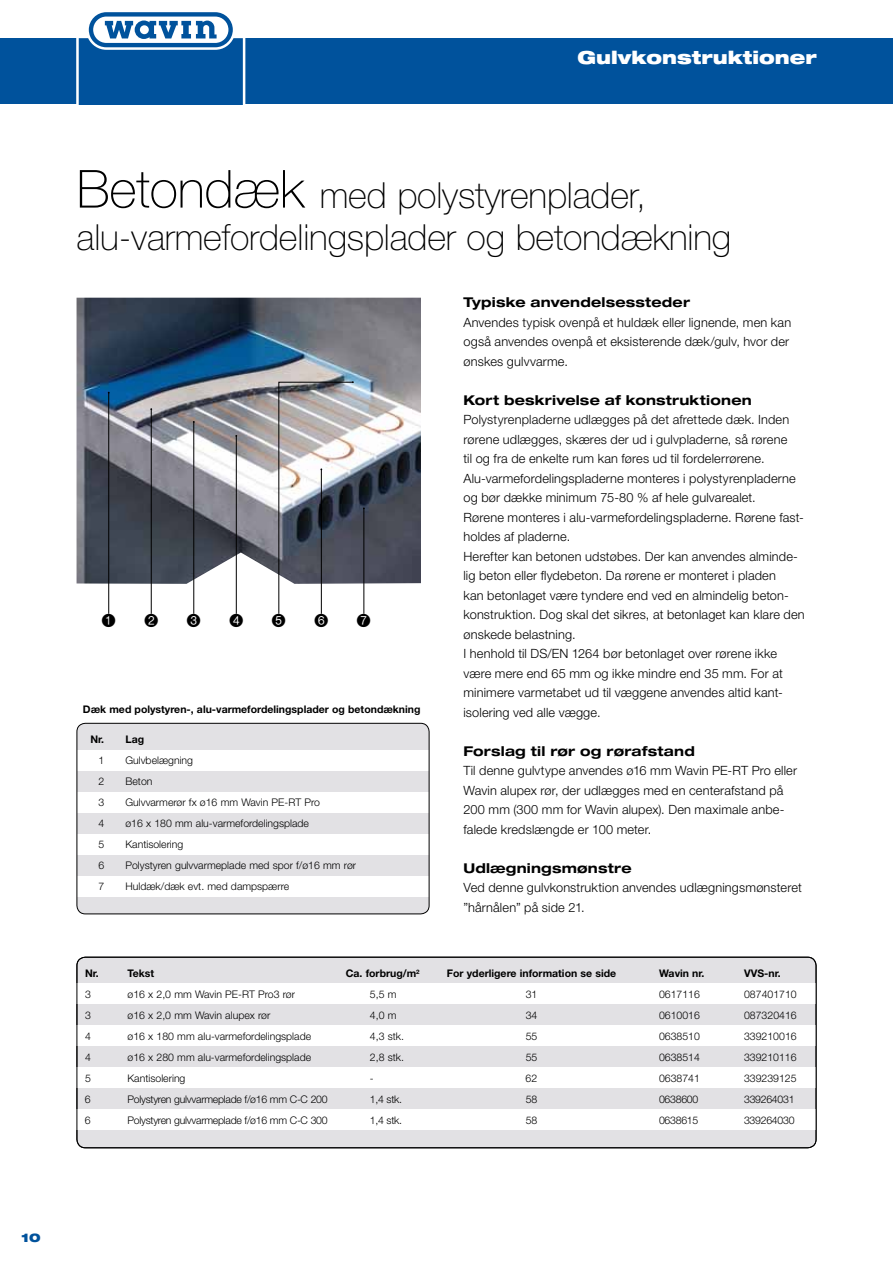
<style>
.page{position:relative;width:893px;height:1263px;background:#fff}
.page>*{position:absolute;margin:0;border:0;box-sizing:border-box;transform-origin:0 0}
.t1{font:100 36px/42px "Helvetica Neue LT Std";letter-spacing:-.005em;color:#000}
.t2{font:900 expanded 18px "Helvetica Neue LT Std";color:#fff}
.t3{font:18px "Circle Frame Neg";color:#000}
.t4{font:700 expanded 13.5px "Helvetica Neue LT Std";letter-spacing:.015em;color:#000}
.t5{font:300 12.75px/19.5px "Helvetica Neue LT Std";letter-spacing:.015em;color:#000}
.t6{font:900 expanded 12px "Helvetica Neue LT Std";color:#00529c}
.t7{font:300 10.5px "Helvetica Neue LT Std";color:#000}
.t8{font:700 10.5px "Helvetica Neue LT Std";color:#000}
.t9{font:300 10.5px "Helvetica Neue LT Std";letter-spacing:-.025em;color:#000}
.s1{font-size:52.5px}
</style>
<div class="page">
<div style="left:0;top:38px;width:893px;height:66px;background:#00529c"></div>
<svg style="left:76px;top:12px;width:169px;height:92px"></svg>
<div style="left:77px;top:957px;width:739px;height:191px;background:#e2e1e4;border-radius:9px"></div>
<div style="left:77px;top:723px;width:352px;height:191px;background:#e2e1e4;border-radius:9px"></div>
<div style="left:79px;top:750px;width:348px;height:20px;background:#fff"></div>
<div style="left:79px;top:983px;width:735px;height:21px;background:#fff"></div>
<div style="left:79px;top:1025px;width:735px;height:21px;background:#fff"></div>
<div style="left:79px;top:1067px;width:735px;height:21px;background:#fff"></div>
<div style="left:79px;top:1109px;width:735px;height:21px;background:#fff"></div>
<div style="left:79px;top:792px;width:348px;height:20px;background:#fff"></div>
<div style="left:79px;top:834px;width:348px;height:20px;background:#fff"></div>
<div style="left:79px;top:876px;width:348px;height:20px;background:#fff"></div>
<div style="left:77px;top:723px;width:352px;height:191px;border:1px solid #000;border-radius:9px"></div>
<div style="left:77px;top:957px;width:739px;height:191px;border:1px solid #000;border-radius:9px"></div>
<img style="left:77px;top:298px;width:344px;height:286px">
<hr style="left:108px;top:393px;width:1px;height:221px;background:#000">
<hr style="left:151px;top:409px;width:1px;height:205px;background:#000">
<hr style="left:194px;top:422px;width:1px;height:192px;background:#000">
<hr style="left:236px;top:436px;width:1px;height:178px;background:#000">
<svg style="left:278px;top:381px;width:76px;height:233px"></svg>
<hr style="left:364px;top:508px;width:1px;height:106px;background:#000">
<h2 class="t2" style="left:578px;top:46px;width:241px">Gulvkonstruktioner</h2>
<h1 class="t1" style="left:77px;top:174px;width:656px"><span class="s1">Betondæk</span> med polystyrenplader, alu-varmefordelingsplader og betondækning</h1>
<h2 class="t3" style="left:101px;top:610px;width:17px">1</h2>
<h2 class="t3" style="left:143px;top:610px;width:17px">2</h2>
<h2 class="t3" style="left:186px;top:610px;width:17px">3</h2>
<h2 class="t3" style="left:228px;top:610px;width:17px">4</h2>
<h2 class="t3" style="left:271px;top:610px;width:17px">5</h2>
<h2 class="t3" style="left:313px;top:610px;width:17px">6</h2>
<h2 class="t3" style="left:356px;top:610px;width:17px">7</h2>
<p class="t8" style="left:83px;top:703px;width:339px">Dæk med polystyren-, alu-varmefordelingsplader og betondækning</p>
<p class="t8" style="left:90px;top:733px;width:55px">Nr. Lag</p>
<p class="t7" style="left:98px;top:754px;width:7px">1</p>
<p class="t7" style="left:125px;top:754px;width:69px">Gulvbelægning</p>
<p class="t7" style="left:98px;top:775px;width:7px">2</p>
<p class="t7" style="left:125px;top:775px;width:29px">Beton</p>
<p class="t7" style="left:98px;top:796px;width:7px">3</p>
<p class="t7" style="left:125px;top:796px;width:196px">Gulvvarmerør fx ø16 mm Wavin PE-RT Pro</p>
<p class="t7" style="left:98px;top:817px;width:7px">4</p>
<p class="t7" style="left:125px;top:817px;width:185px">ø16 x 180 mm alu-varmefordelingsplade</p>
<p class="t7" style="left:98px;top:838px;width:7px">5</p>
<p class="t7" style="left:125px;top:838px;width:59px">Kantisolering</p>
<p class="t7" style="left:98px;top:859px;width:7px">6</p>
<p class="t7" style="left:125px;top:859px;width:232px">Polystyren gulvvarmeplade med spor f/ø16 mm rør</p>
<p class="t7" style="left:98px;top:880px;width:7px">7</p>
<p class="t7" style="left:125px;top:880px;width:165px">Huldæk/dæk evt. med dampspærre</p>
<p class="t4" style="left:463px;top:294px;width:228px">Typiske anvendelsessteder</p>
<p class="t5" style="left:463px;top:312px;width:329px">Anvendes typisk ovenpå et huldæk eller lignende, men kan også anvendes ovenpå et eksisterende dæk/gulv, hvor der ønskes gulvvarme.</p>
<p class="t4" style="left:463px;top:391px;width:290px">Kort beskrivelse af konstruktionen</p>
<p class="t5" style="left:463px;top:410px;width:343px">Polystyrenpladerne udlægges på det afrettede dæk. Inden rørene udlægges, skæres der ud i gulvpladerne, så rørene<br>til og fra de enkelte rum kan føres ud til fordelerrørene.<br>Alu-varmefordelingspladerne monteres i polystyrenpladerne og bør dække minimum 75-80 % af hele gulvarealet.<br>Rørene monteres i alu-varmefordelingspladerne. Rørene fast&shy;holdes af pladerne.<br>Herefter kan betonen udstøbes. Der kan anvendes alminde&shy;lig beton eller flydebeton. Da rørene er monteret i pladen<br>kan betonlaget være tyndere end ved en almindelig beton&shy;konstruktion. Dog skal det sikres, at betonlaget kan klare den ønskede belastning.<br>I henhold til DS/EN 1264 bør betonlaget over rørene ikke være mere end 65 mm og ikke mindre end 35 mm. For at minimere varmetabet ud til væggene anvendes altid kant&shy;isolering ved alle vægge.</p>
<p class="t4" style="left:463px;top:742px;width:233px">Forslag til rør og rørafstand</p>
<p class="t5" style="left:463px;top:761px;width:335px">Til denne gulvtype anvendes ø16 mm Wavin PE-RT Pro eller Wavin alupex rør, der udlægges med en centerafstand på 200 mm (300 mm for Wavin alupex). Den maximale anbe&shy;falede kredslængde er 100 meter.</p>
<p class="t4" style="left:463px;top:859px;width:170px">Udlægningsmønstre</p>
<p class="t5" style="left:463px;top:878px;width:340px">Ved denne gulvkonstruktion anvendes udlægningsmønsteret ”hårnålen” på side 21.</p>
<p class="t8" style="left:85px;top:967px;width:15px">Nr.</p>
<p class="t8" style="left:128px;top:967px;width:28px">Tekst</p>
<p class="t8" style="left:346px;top:967px;width:75px">Ca. forbrug/m<sup>2</sup></p>
<p class="t8" style="left:447px;top:967px;width:171px">For yderligere information se side</p>
<p class="t8" style="left:659px;top:967px;width:47px">Wavin nr.</p>
<p class="t8" style="left:744px;top:967px;width:38px">VVS-nr.</p>
<p class="t7" style="left:85px;top:988px;width:7px">3</p>
<p class="t7" style="left:128px;top:988px;width:169px">ø16 x 2,0 mm Wavin PE-RT Pro3 rør</p>
<p class="t7" style="left:370px;top:988px;width:28px">5,5 m</p>
<p class="t7" style="left:526px;top:988px;width:13px">31</p>
<p class="t7" style="left:659px;top:988px;width:42px">0617116</p>
<p class="t7" style="left:744px;top:988px;width:54px">087401710</p>
<p class="t7" style="left:85px;top:1009px;width:7px">3</p>
<p class="t7" style="left:128px;top:1009px;width:144px">ø16 x 2,0 mm Wavin alupex rør</p>
<p class="t7" style="left:370px;top:1009px;width:28px">4,0 m</p>
<p class="t7" style="left:526px;top:1009px;width:13px">34</p>
<p class="t7" style="left:659px;top:1009px;width:42px">0610016</p>
<p class="t7" style="left:744px;top:1009px;width:54px">087320416</p>
<p class="t7" style="left:85px;top:1030px;width:7px">4</p>
<p class="t7" style="left:128px;top:1030px;width:185px">ø16 x 180 mm alu-varmefordelingsplade</p>
<p class="t7" style="left:370px;top:1030px;width:36px">4,3 stk.</p>
<p class="t7" style="left:526px;top:1030px;width:13px">55</p>
<p class="t7" style="left:659px;top:1030px;width:42px">0638510</p>
<p class="t7" style="left:744px;top:1030px;width:54px">339210016</p>
<p class="t7" style="left:85px;top:1051px;width:7px">4</p>
<p class="t7" style="left:128px;top:1051px;width:185px">ø16 x 280 mm alu-varmefordelingsplade</p>
<p class="t7" style="left:370px;top:1051px;width:36px">2,8 stk.</p>
<p class="t7" style="left:526px;top:1051px;width:13px">55</p>
<p class="t7" style="left:659px;top:1051px;width:42px">0638514</p>
<p class="t7" style="left:744px;top:1051px;width:54px">339210116</p>
<p class="t7" style="left:85px;top:1072px;width:7px">5</p>
<p class="t7" style="left:128px;top:1072px;width:59px">Kantisolering</p>
<p class="t7" style="left:370px;top:1072px;width:5px">-</p>
<p class="t7" style="left:526px;top:1072px;width:13px">62</p>
<p class="t7" style="left:659px;top:1072px;width:42px">0638741</p>
<p class="t7" style="left:744px;top:1072px;width:54px">339239125</p>
<p class="t7" style="left:85px;top:1093px;width:7px">6</p>
<p class="t9" style="left:128px;top:1093px;width:202px">Polystyren gulvvarmeplade f/ø16 mm C-C 200</p>
<p class="t7" style="left:370px;top:1093px;width:34px">1,4 stk.</p>
<p class="t7" style="left:526px;top:1093px;width:13px">58</p>
<p class="t9" style="left:659px;top:1093px;width:41px">0638600</p>
<p class="t9" style="left:744px;top:1093px;width:52px">339264031</p>
<p class="t7" style="left:85px;top:1114px;width:7px">6</p>
<p class="t9" style="left:127px;top:1114px;width:202px">Polystyren gulvvarmeplade f/ø16 mm C-C 300</p>
<p class="t7" style="left:370px;top:1114px;width:34px">1,4 stk.</p>
<p class="t7" style="left:526px;top:1114px;width:13px">58</p>
<p class="t9" style="left:659px;top:1114px;width:41px">0638615</p>
<p class="t9" style="left:744px;top:1114px;width:52px">339264030</p>
<p class="t6" style="left:21px;top:1230px;width:21px">10</p>
</div>
